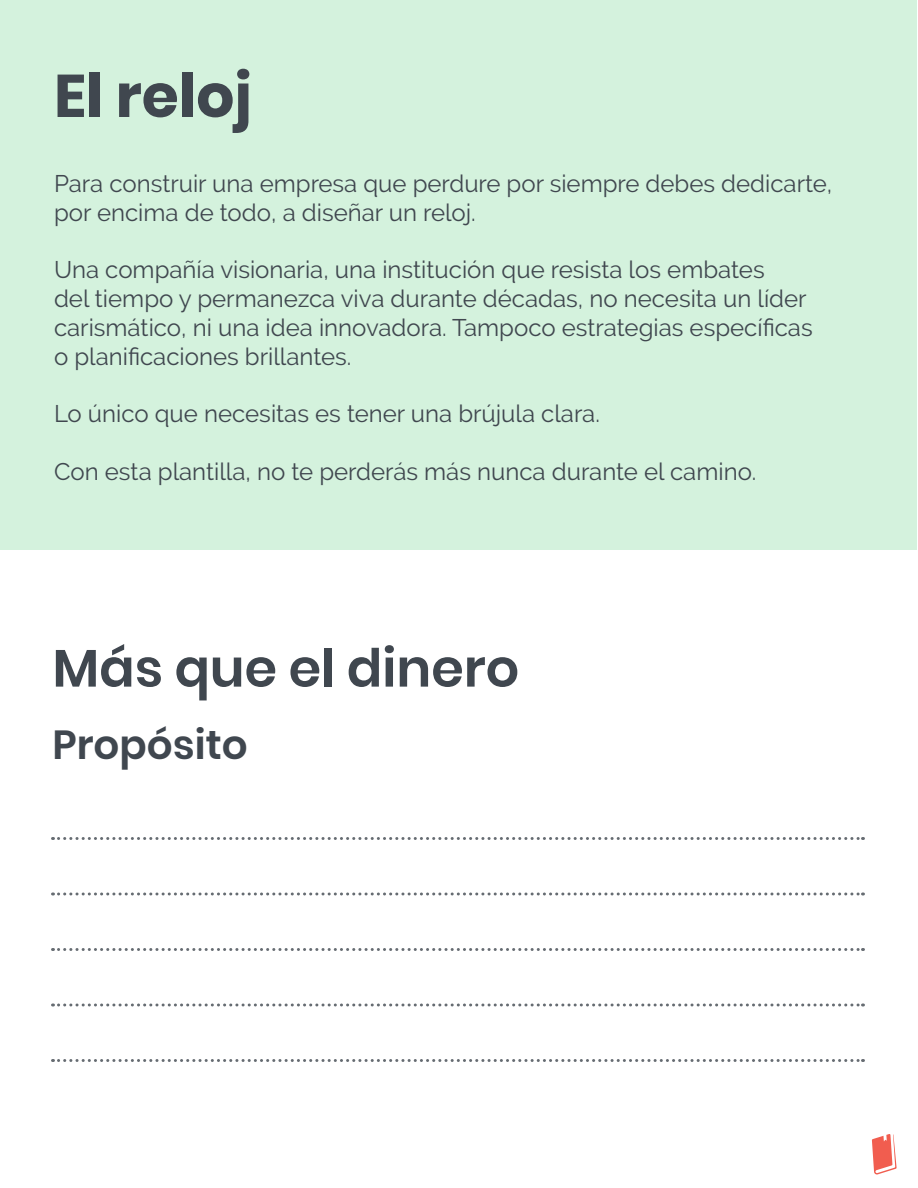
<style>
.page{position:relative;width:918px;height:1188px;background:#fff}
.page>*{position:absolute;margin:0;border:0;box-sizing:border-box;transform-origin:0 0}
.t1{font:700 60px "Poppins";color:#40474f}
.t2{font:600 52.5px "Poppins";color:#40474f}
.t3{font:600 40.5px "Poppins";color:#40474f}
.t4{font:24px/28.8px "Raleway";color:#40474f}
</style>
<div class="page">
<div style="left:1px;top:1px;width:916px;height:549px;background:#d4f2dd"></div>
<svg style="left:52px;top:837px;width:811px;height:3px"></svg>
<svg style="left:52px;top:893px;width:811px;height:3px"></svg>
<svg style="left:52px;top:948px;width:811px;height:3px"></svg>
<svg style="left:52px;top:1004px;width:811px;height:3px"></svg>
<svg style="left:52px;top:1059px;width:811px;height:3px"></svg>
<svg style="left:872px;top:1134px;width:25px;height:40px"></svg>
<h1 class="t1" style="left:54px;top:61px;width:199px">El reloj</h1>
<p class="t4" style="left:54px;top:169px;width:780px">Para construir una empresa que perdure por siempre debes dedicarte, por encima de todo, a diseñar un reloj.</p>
<p class="t4" style="left:54px;top:256px;width:760px">Una compañía visionaria, una institución que resista los embates<br>del tiempo y permanezca viva durante décadas, no necesita un líder carismático, ni una idea innovadora. Tampoco estrategias específicas o planificaciones brillantes.</p>
<p class="t4" style="left:54px;top:400px;width:547px">Lo único que necesitas es tener una brújula clara.</p>
<p class="t4" style="left:54px;top:457px;width:704px">Con esta plantilla, no te perderás más nunca durante el camino.</p>
<h2 class="t2" style="left:52px;top:638px;width:468px">Más que el dinero</h2>
<h3 class="t3" style="left:52px;top:721px;width:197px">Propósito</h3>
</div>
